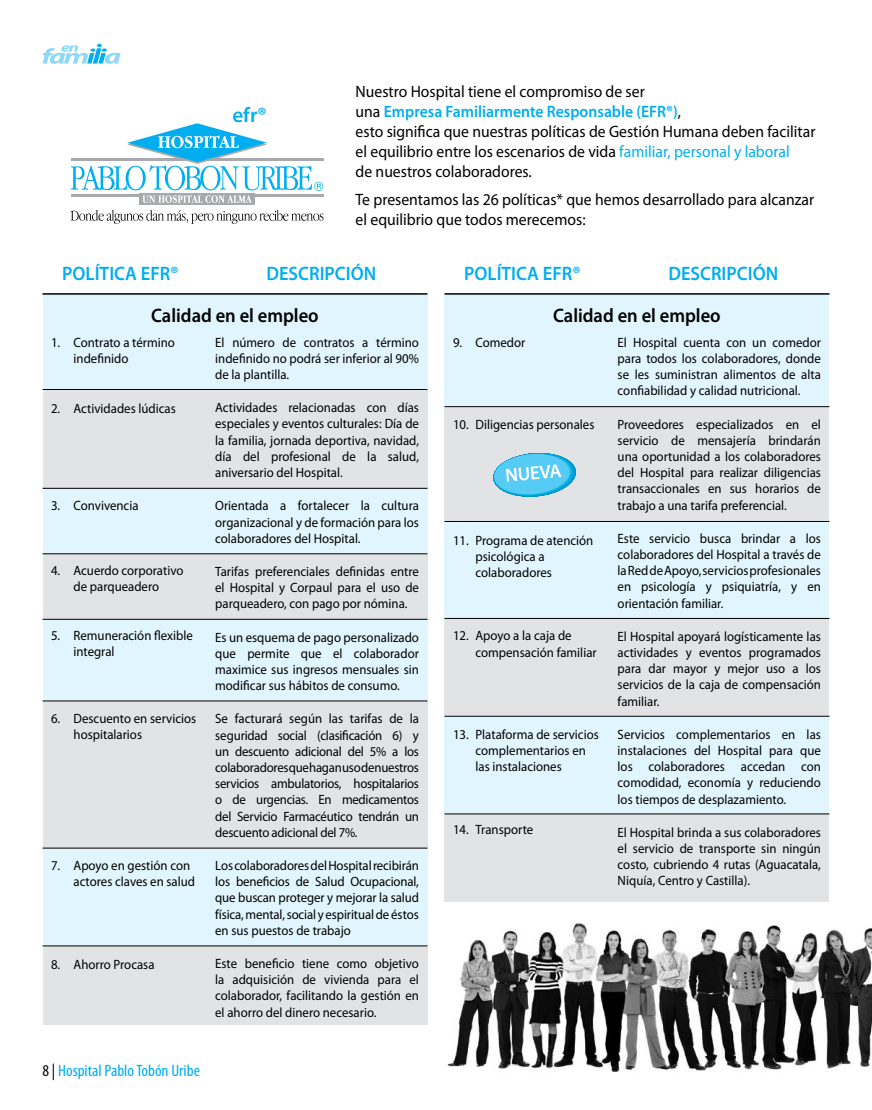
<style>
.page{position:relative;width:872px;height:1110px;background:#fff}
.page>*{position:absolute;margin:0;border:0;box-sizing:border-box;transform-origin:0 0}
.t1{font:600 21px "Myriad Pro";color:#00aeef}
.t2{font:600 19.5px "Myriad Pro";color:#00aeef;scale:.95 1}
.t3{font:600 19.5px "Myriad Pro";color:#000;scale:.95 1}
.t4{font:16.5px/19.8px "Myriad Pro";color:#000;scale:.95 1}
.t5{font:condensed 16.5px "Myriad Pro";color:#00aeef;scale:1.05 1}
.t6{font:13.5px/16.2px "Myriad Pro";color:#000;text-align:justify;scale:.95 1}
.s1{font-weight:600;color:#00aeef}
.s2{color:#00aeef}
.s3{color:#000}
</style>
<div class="page">
<div style="left:444px;top:813px;width:385px;height:89px;background:#e2e3e4"></div>
<div style="left:444px;top:716px;width:385px;height:97px;background:#e0f5fd"></div>
<div style="left:444px;top:618px;width:385px;height:98px;background:#e2e3e4"></div>
<div style="left:444px;top:521px;width:385px;height:97px;background:#e0f5fd"></div>
<div style="left:444px;top:407px;width:385px;height:114px;background:#e2e3e4"></div>
<div style="left:444px;top:294px;width:385px;height:112px;background:#e0f5fd"></div>
<div style="left:43px;top:945px;width:384px;height:80px;background:#e2e3e4"></div>
<div style="left:43px;top:848px;width:384px;height:97px;background:#e0f5fd"></div>
<div style="left:43px;top:701px;width:384px;height:147px;background:#e2e3e4"></div>
<div style="left:43px;top:619px;width:384px;height:82px;background:#e0f5fd"></div>
<div style="left:43px;top:554px;width:384px;height:65px;background:#e2e3e4"></div>
<div style="left:43px;top:488px;width:384px;height:66px;background:#e0f5fd"></div>
<div style="left:43px;top:390px;width:384px;height:98px;background:#e2e3e4"></div>
<div style="left:43px;top:294px;width:384px;height:95px;background:#e0f5fd"></div>
<hr style="left:43px;top:293px;width:384px;height:2px;background:#000">
<hr style="left:444px;top:293px;width:385px;height:2px;background:#000">
<hr style="left:43px;top:389px;width:384px;height:1px;background:#000">
<hr style="left:43px;top:945px;width:384px;height:1px;background:#000">
<hr style="left:43px;top:848px;width:384px;height:1px;background:#000">
<hr style="left:43px;top:700px;width:384px;height:1px;background:#000">
<hr style="left:43px;top:619px;width:384px;height:1px;background:#000">
<hr style="left:43px;top:553px;width:384px;height:1px;background:#000">
<hr style="left:43px;top:488px;width:384px;height:1px;background:#000">
<hr style="left:444px;top:716px;width:385px;height:1px;background:#000">
<hr style="left:444px;top:618px;width:385px;height:1px;background:#000">
<hr style="left:444px;top:521px;width:385px;height:1px;background:#000">
<hr style="left:444px;top:406px;width:385px;height:1px;background:#000">
<hr style="left:444px;top:813px;width:385px;height:1px;background:#000">
<div style="left:139px;top:193px;width:116px;height:12px;background:#a7a9ac"></div>
<svg style="left:71px;top:210px;width:252px;height:14px"></svg>
<svg style="left:71px;top:123px;width:252px;height:80px"></svg>
<img style="left:447px;top:923px;width:425px;height:149px">
<svg style="left:43px;top:44px;width:78px;height:20px"></svg>
<svg style="left:493px;top:453px;width:83px;height:44px"></svg>
<p class="t1" style="left:232px;top:102px;width:36px">efr®</p>
<p class="t4" style="left:355px;top:82px;width:485px">Nuestro Hospital tiene el compromiso de ser<br>una <span class="s1">Empresa Familiarmente Responsable (EFR®)</span>,<br>esto significa que nuestras políticas de Gestión Humana deben facilitar el equilibrio entre los escenarios de vida <span class="s2">familiar, personal y laboral<br></span>de nuestros colaboradores.</p>
<p class="t4" style="left:355px;top:189px;width:484px">Te presentamos las 26 políticas* que hemos desarrollado para alcanzar el equilibrio que todos merecemos:</p>
<p class="t2" style="left:62px;top:260px;width:124px">POLÍTICA EFR®</p>
<p class="t2" style="left:266px;top:260px;width:117px">DESCRIPCIÓN</p>
<p class="t2" style="left:464px;top:260px;width:124px">POLÍTICA EFR®</p>
<p class="t2" style="left:668px;top:260px;width:117px">DESCRIPCIÓN</p>
<p class="t3" style="left:151px;top:303px;width:178px">Calidad en el empleo</p>
<p class="t3" style="left:553px;top:303px;width:178px">Calidad en el empleo</p>
<p class="t6" style="left:215px;top:334px;width:216px">El número de contratos a término indefinido no podrá ser inferior al 90% de la plantilla.</p>
<p class="t6" style="left:215px;top:399px;width:216px">Actividades relacionadas con días especiales y eventos culturales: Día de la familia, jornada deportiva, navidad, día del profesional de la salud, aniversario del Hospital.</p>
<p class="t6" style="left:215px;top:497px;width:216px">Orientada a fortalecer la cultura organizacional y de formación para los colaboradores del Hospital.</p>
<p class="t6" style="left:215px;top:563px;width:216px">Tarifas preferenciales definidas entre el Hospital y Corpaul para el uso de parqueadero, con pago por nómina.</p>
<p class="t6" style="left:215px;top:629px;width:216px">Es un esquema de pago personalizado que permite que el colaborador maximice sus ingresos mensuales sin modificar sus hábitos de consumo.</p>
<p class="t6" style="left:215px;top:710px;width:216px">Se facturará según las tarifas de la seguridad social (clasificación 6) y un descuento adicional del 5% a los colaboradores que hagan uso de nuestros servicios ambulatorios, hospitalarios o de urgencias. En medicamentos del Servicio Farmacéutico tendrán un descuento adicional del 7%.</p>
<p class="t6" style="left:215px;top:857px;width:216px">Los colaboradores del Hospital recibirán los beneficios de Salud Ocupacional, que buscan proteger y mejorar la salud física, mental, social y espiritual de éstos en sus puestos de trabajo</p>
<p class="t6" style="left:215px;top:955px;width:216px">Este beneficio tiene como objetivo la adquisición de vivienda para el colaborador, facilitando la gestión en el ahorro del dinero necesario.</p>
<p class="t6" style="left:453px;top:334px;width:78px">9. Comedor</p>
<p class="t6" style="left:617px;top:334px;width:215px">El Hospital cuenta con un comedor para todos los colaboradores, donde se les suministran alimentos de alta confiabilidad y calidad nutricional.</p>
<p class="t6" style="left:617px;top:416px;width:215px">Proveedores especializados en el servicio de mensajería brindarán una oportunidad a los colaboradores del Hospital para realizar diligencias transaccionales en sus horarios de trabajo a una tarifa preferencial.</p>
<p class="t6" style="left:617px;top:530px;width:215px">Este servicio busca brindar a los colaboradores del Hospital a través de la Red de Apoyo, servicios profesionales en psicología y psiquiatría, y en orientación familiar.</p>
<p class="t6" style="left:617px;top:628px;width:215px">El Hospital apoyará logísticamente las actividades y eventos programados para dar mayor y mejor uso a los servicios de la caja de compensación familiar.</p>
<p class="t6" style="left:617px;top:726px;width:215px">Servicios complementarios en las instalaciones del Hospital para que los colaboradores accedan con comodidad, economía y reduciendo los tiempos de desplazamiento.</p>
<p class="t6" style="left:617px;top:824px;width:215px">El Hospital brinda a sus colaboradores el servicio de transporte sin ningún costo, cubriendo 4 rutas (Aguacatala, Niquía, Centro y Castilla).</p>
<p class="t6" style="left:74px;top:334px;width:108px;text-indent:-22px">1. Contrato a término indefinido</p>
<p class="t6" style="left:51px;top:400px;width:133px">2. Actividades lúdicas</p>
<p class="t6" style="left:453px;top:416px;width:150px">10. Diligencias personales</p>
<p class="t6" style="left:51px;top:497px;width:94px">3. Convivencia</p>
<p class="t6" style="left:475px;top:532px;width:126px;text-align:left;text-indent:-22px">11. Programa de atención psicológica a colaboradores</p>
<p class="t6" style="left:51px;top:562px;width:141px;text-align:center">4. Acuerdo corporativo de parqueadero</p>
<p class="t6" style="left:74px;top:627px;width:127px;text-indent:-22px">5. Remuneración flexible integral</p>
<p class="t6" style="left:475px;top:627px;width:129px;text-indent:-22px">12. Apoyo a la caja de compensación familiar</p>
<p class="t6" style="left:74px;top:710px;width:131px;text-indent:-22px">6. Descuento en servicios hospitalarios</p>
<p class="t6" style="left:475px;top:726px;width:131px;text-align:left;text-indent:-22px">13. Plataforma de servicios complementarios en las instalaciones</p>
<p class="t6" style="left:453px;top:821px;width:86px">14. Transporte</p>
<p class="t6" style="left:74px;top:857px;width:129px;text-indent:-22px">7. Apoyo en gestión con actores claves en salud</p>
<p class="t6" style="left:51px;top:955px;width:110px">8. Ahorro Procasa</p>
<p class="t5" style="left:43px;top:1060px;width:151px"><span class="s3">8 |</span> Hospital Pablo Tobón Uribe</p>
</div>
